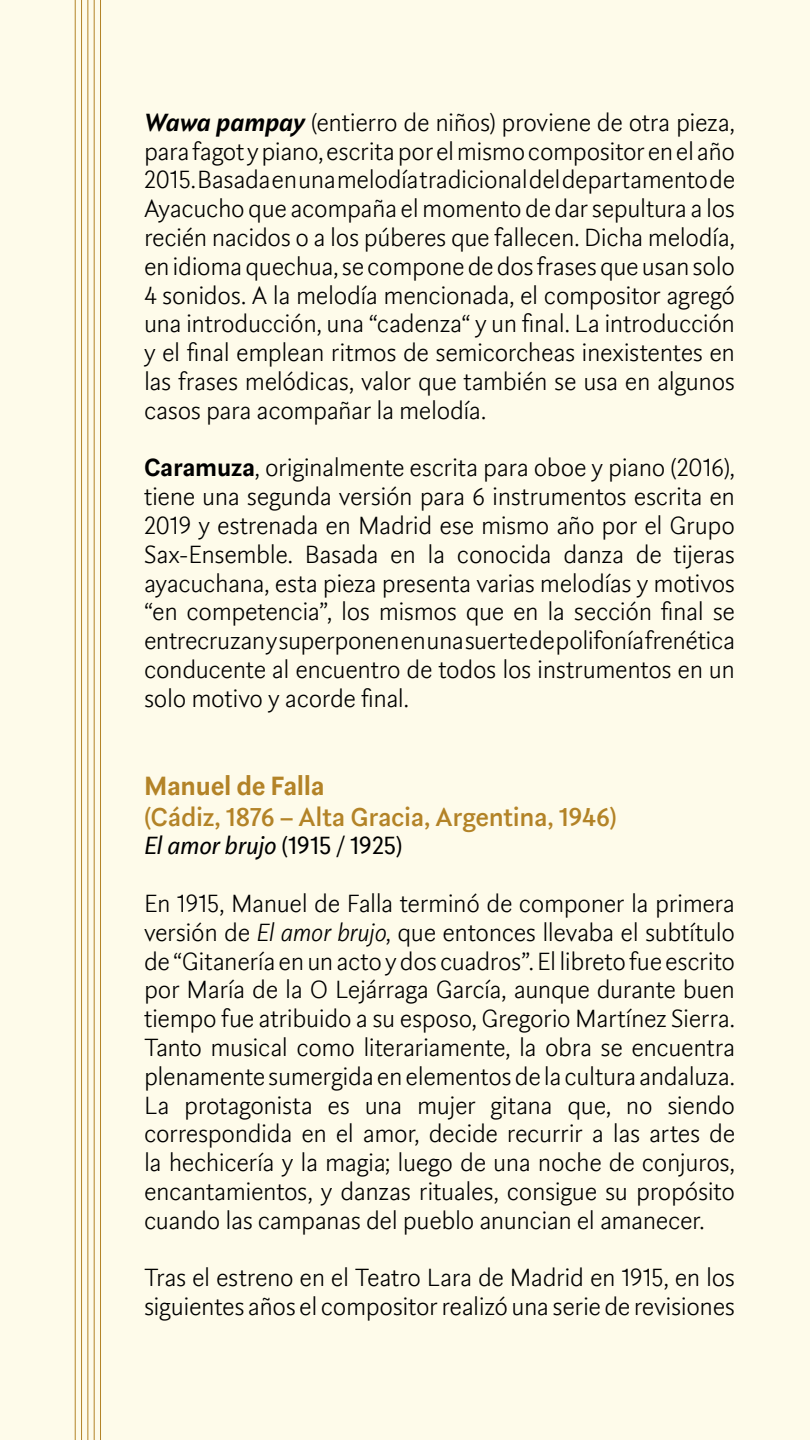
<style>
.page{position:relative;width:810px;height:1440px;background:#fefbea}
.page>*{position:absolute;margin:0;border:0;box-sizing:border-box;transform-origin:0 0}
.t1{font:500 25.5px "Rubiesque";letter-spacing:-.01em;color:#b38327}
.t2{font:700 25.5px "Rubiesque";letter-spacing:-.01em;color:#b38327}
.t3{font:300 24px/28.8px "Rubiesque";letter-spacing:-.015em;color:#000;text-align:justify}
.t4{font:italic 24px "Rubiesque";letter-spacing:-.015em;color:#000}
.s1{font-weight:700;font-style:italic}
.s2{font-weight:700}
.s3{font-style:normal}
.s4{font-style:italic}
</style>
<div class="page">
<hr style="left:100px;top:0;width:1px;height:1440px;background:#b38327">
<hr style="left:94px;top:0;width:1px;height:1440px;background:#b38327">
<hr style="left:87px;top:0;width:1px;height:1440px;background:#b38327">
<hr style="left:75px;top:0;width:1px;height:1440px;background:#b38327">
<hr style="left:81px;top:0;width:1px;height:1440px;background:#b38327">
<p class="t3" style="left:144px;top:107px;width:593px"><span class="s1">Wawa pampay</span> (entierro de niños) proviene de otra pieza, para fagot y piano, escrita por el mismo compositor en el año 2015. Basada en una melodía tradicional del departamento de Ayacucho que acompaña el momento de dar sepultura a los recién nacidos o a los púberes que fallecen. Dicha melodía, en idioma quechua, se compone de dos frases que usan solo 4 sonidos. A la melodía mencionada, el compositor agregó una introducción, una “cadenza“ y un final. La introducción y el final emplean ritmos de semicorcheas inexistentes en las frases melódicas, valor que también se usa en algunos casos para acompañar la melodía.</p>
<p class="t3" style="left:144px;top:453px;width:593px"><span class="s2">Caramuza</span>, originalmente escrita para oboe y piano (2016), tiene una segunda versión para 6 instrumentos escrita en 2019 y estrenada en Madrid ese mismo año por el Grupo Sax-Ensemble. Basada en la conocida danza de tijeras ayacuchana, esta pieza presenta varias melodías y motivos “en competencia”, los mismos que en la sección final se entrecruzan y superponen en una suerte de polifonía frenética conducente al encuentro de todos los instrumentos en un solo motivo y acorde final.</p>
<p class="t2" style="left:144px;top:768px;width:182px">Manuel de Falla</p>
<p class="t1" style="left:144px;top:799px;width:474px">(Cádiz, 1876 – Alta Gracia, Argentina, 1946)</p>
<p class="t4" style="left:144px;top:829px;width:260px">El amor brujo <span class="s3">(1915 / 1925)</span></p>
<p class="t3" style="left:144px;top:889px;width:593px">En 1915, Manuel de Falla terminó de componer la primera versión de <span class="s4">El amor brujo</span>, que entonces llevaba el subtítulo de “Gitanería en un acto y dos cuadros”. El libreto fue escrito por María de la O Lejárraga García, aunque durante buen tiempo fue atribuido a su esposo, Gregorio Martínez Sierra.<br>Tanto musical como literariamente, la obra se encuentra plenamente sumergida en elementos de la cultura andaluza.<br>La protagonista es una mujer gitana que, no siendo correspondida en el amor, decide recurrir a las artes de la hechicería y la magia; luego de una noche de conjuros, encantamientos, y danzas rituales, consigue su propósito cuando las campanas del pueblo anuncian el amanecer.</p>
<p class="t3" style="left:144px;top:1263px;width:593px">Tras el estreno en el Teatro Lara de Madrid en 1915, en los siguientes años el compositor realizó una serie de revisiones</p>
</div>
